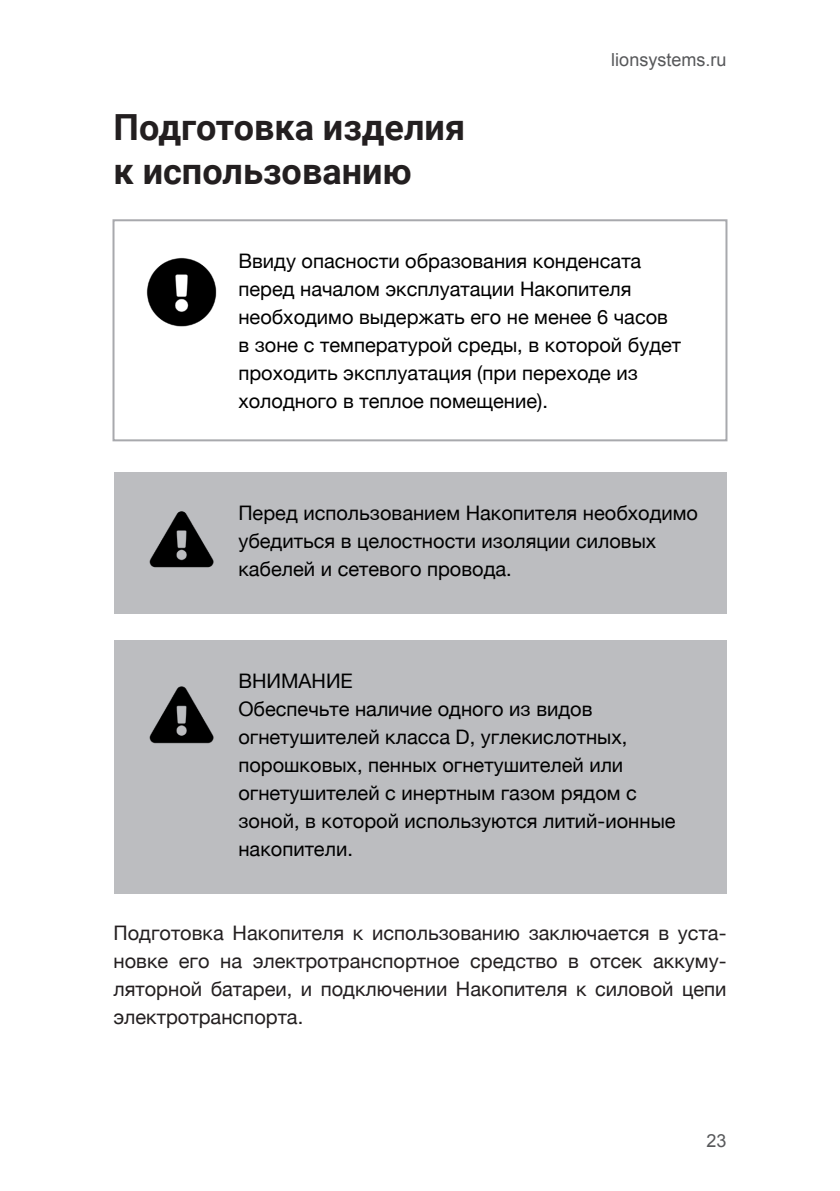
<style>
.page{position:relative;width:840px;height:1191px;background:#fff}
.page>*{position:absolute;margin:0;border:0;box-sizing:border-box;transform-origin:0 0}
.Заголовок_H1{font:700 36px/43.2px "Roboto";color:#231f20}
.Блок_-_Предупреждени{font:20px/28px "Helvetica Neue";color:#000}
.Блок_-_Уведомление{font:20px/28px "Helvetica Neue";color:#000}
.t1{font:20px/28px "Helvetica Neue";color:#231f20;text-align:justify}
.t2{font:18px "Arial";color:#57585a}
</style>
<div class="page">
<div style="left:112px;top:219px;width:615px;height:222px;border:2px solid #a8a9ad"></div>
<div style="left:113px;top:472px;width:613px;height:142px;background:#bcbdc0"></div>
<div style="left:113px;top:640px;width:613px;height:86px;background:#bcbdc0"></div>
<div style="left:113px;top:668px;width:613px;height:226px;background:#bcbdc0"></div>
<img style="left:149px;top:511px;width:65px;height:57px">
<img style="left:146px;top:257px;width:71px;height:70px">
<img style="left:149px;top:686px;width:65px;height:58px">
<p class="Заголовок_H1" style="left:113px;top:105px;width:353px">Подготовка изделия к использованию</p>
<p class="t2" style="left:611px;top:48px;width:117px">lionsystems.ru</p>
<p class="Блок_-_Уведомление" style="left:238px;top:248px;width:444px">Ввиду опасности образования конденсата перед началом эксплуатации Накопителя необходимо выдержать его не менее 6 часов в зоне с температурой среды, в которой будет проходить эксплуатация (при переходе из холодного в теплое помещение).</p>
<p class="Блок_-_Предупреждени" style="left:238px;top:500px;width:461px">Перед использованием Накопителя необходимо убедиться в целостности изоляции силовых кабелей и сетевого провода.</p>
<p class="Блок_-_Предупреждени" style="left:238px;top:668px;width:116px">ВНИМАНИЕ</p>
<p class="Блок_-_Предупреждени" style="left:238px;top:696px;width:438px">Обеспечьте наличие одного из видов огнетушителей класса D, углекислотных, порошковых, пенных огнетушителей или огнетушителей с инертным газом рядом с зоной, в которой используются литий-ионные накопители.</p>
<p class="t1" style="left:113px;top:920px;width:614px">Подготовка Накопителя к использованию заключается в уста&shy;новке его на электротранспортное средство в отсек аккуму&shy;ляторной батареи, и подключении Накопителя к силовой цепи электротранспорта.</p>
<p class="t2" style="left:706px;top:1129px;width:22px">23</p>
</div>
